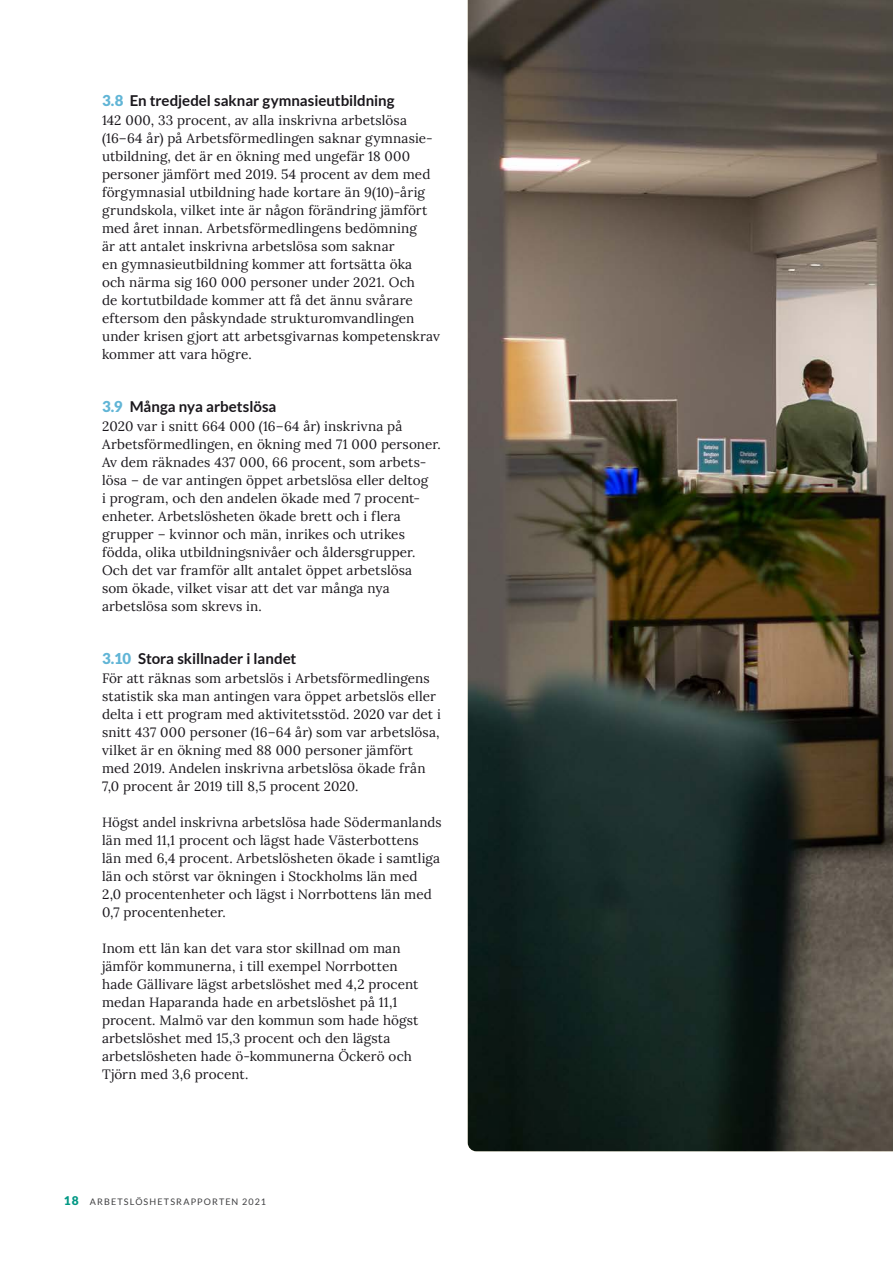
<style>
.page{position:relative;width:893px;height:1263px;background:#fff}
.page>*{position:absolute;margin:0;border:0;box-sizing:border-box;transform-origin:0 0}
.t1{font:700 15px "Lato";color:#1a171c}
.t2{font:13.5px/18px "Lora";letter-spacing:.01em;color:#1a171c}
.t3{font:9px "Lato";letter-spacing:.125em;color:#3e3e40}
.s1{font-weight:900;color:#61b5d6}
.s2{font-weight:900;font-size:12px;color:#009884}
</style>
<div class="page">
<img style="left:468px;top:0;width:425px;height:1151px">
<p class="t1" style="left:102px;top:92px;width:294px"><span class="s1">3.8</span> En tredjedel saknar gymnasieutbildning</p>
<p class="t2" style="left:102px;top:110px;width:339px">142 000, 33 procent, av alla inskrivna arbetslösa (16–64 år) på Arbetsförmedlingen saknar gymnasie&shy;utbildning, det är en ökning med ungefär 18 000 personer jämfört med 2019. 54 procent av dem med förgymnasial utbildning hade kortare än 9(10)-årig grundskola, vilket inte är någon förändring jämfört med året innan. Arbetsförmedlingens bedömning<br>är att antalet inskrivna arbetslösa som saknar<br>en gymnasieutbildning kommer att fortsätta öka<br>och närma sig 160 000 personer under 2021. Och<br>de kortutbildade kommer att få det ännu svårare eftersom den påskyndade strukturomvandlingen under krisen gjort att arbetsgivarnas kompetenskrav kommer att vara högre.</p>
<p class="t1" style="left:102px;top:398px;width:176px"><span class="s1">3.9</span> Många nya arbetslösa</p>
<p class="t2" style="left:102px;top:416px;width:340px">2020 var i snitt 664 000 (16–64 år) inskrivna på Arbetsförmedlingen, en ökning med 71 000 personer.<br>Av dem räknades 437 000, 66 procent, som arbets&shy;lösa – de var antingen öppet arbetslösa eller deltog<br>i program, och den andelen ökade med 7 procent&shy;enheter. Arbetslösheten ökade brett och i flera grupper – kvinnor och män, inrikes och utrikes födda, olika utbildningsnivåer och åldersgrupper.<br>Och det var framför allt antalet öppet arbetslösa som ökade, vilket visar att det var många nya arbetslösa som skrevs in.</p>
<p class="t1" style="left:102px;top:650px;width:196px"><span class="s1">3.10</span> Stora skillnader i landet</p>
<p class="t2" style="left:102px;top:668px;width:340px">För att räknas som arbetslös i Arbetsförmedlingens statistik ska man antingen vara öppet arbetslös eller delta i ett program med aktivitetsstöd. 2020 var det i snitt 437 000 personer (16–64 år) som var arbetslösa, vilket är en ökning med 88 000 personer jämfört med 2019. Andelen inskrivna arbetslösa ökade från 7,0 procent år 2019 till 8,5 procent 2020.</p>
<p class="t2" style="left:102px;top:812px;width:341px">Högst andel inskrivna arbetslösa hade Södermanlands län med 11,1 procent och lägst hade Västerbottens<br>län med 6,4 procent. Arbetslösheten ökade i samtliga län och störst var ökningen i Stockholms län med<br>2,0 procentenheter och lägst i Norrbottens län med 0,7 procentenheter.</p>
<p class="t2" style="left:102px;top:938px;width:318px">Inom ett län kan det vara stor skillnad om man jämför kommunerna, i till exempel Norrbotten hade Gällivare lägst arbetslöshet med 4,2 procent medan Haparanda hade en arbetslöshet på 11,1 procent. Malmö var den kommun som hade högst arbetslöshet med 15,3 procent och den lägsta arbetslösheten hade ö-kommunerna Öckerö och Tjörn med 3,6 procent.</p>
<p class="t3" style="left:64px;top:1197px;width:204px"><span class="s2">18</span> ARBETSLÖSHETSRAPPORTEN 2021</p>
</div>
